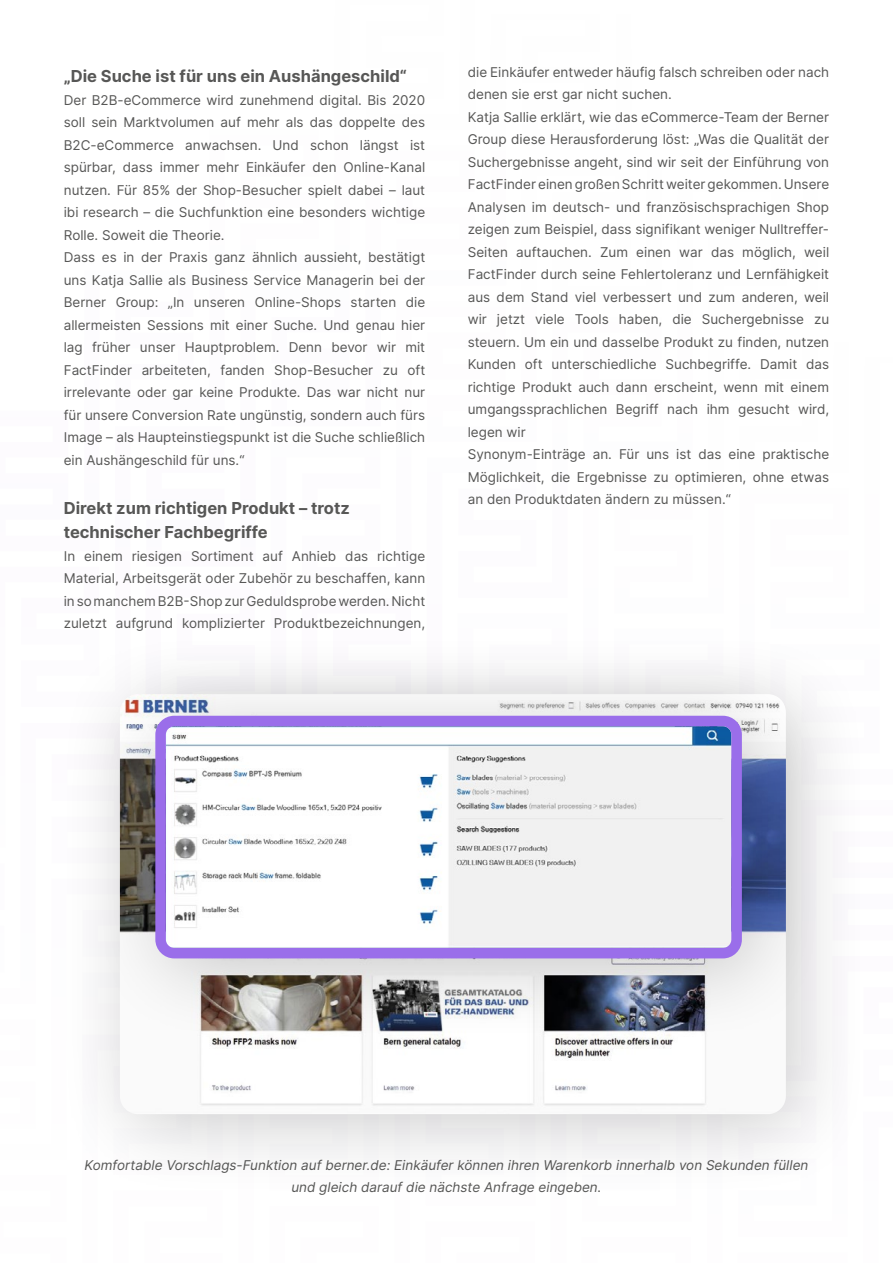
<style>
.page{position:relative;width:893px;height:1263px;background:#fff}
.page>*{position:absolute;margin:0;border:0;box-sizing:border-box;transform-origin:0 0}
.t1{font:700 16.5px/24px "Inter";color:#575756}
.t2{font:13.5px/22.5px "Inter";color:#575756}
.t3{font:italic 13.5px/22.5px "Inter";color:#575756;text-align:center}
</style>
<div class="page">
<div style="left:54px;top:629px;width:818px;height:572px;background:#000;opacity:.2"></div>
<img style="left:120px;top:1045px;width:666px;height:69px">
<div style="left:90px;top:650px;width:738px;height:395px;background:#000;opacity:.2"></div>
<img style="left:166px;top:727px;width:565px;height:220px">
<div style="left:155px;top:716px;width:587px;height:242px;border:10px solid #9a6eea;border-radius:14px"></div>
<p class="t1" style="left:64px;top:63px;width:345px">„Die Suche ist für uns ein Aushängeschild“</p>
<p class="t2" style="left:64px;top:88px;width:363px">Der B2B-eCommerce wird zunehmend digital. Bis 2020 soll sein Marktvolumen auf mehr als das doppelte des B2C-eCommerce anwachsen. Und schon längst ist spürbar, dass immer mehr Einkäufer den Online-Kanal nutzen. Für 85% der Shop-Besucher spielt dabei – laut ibi research – die Suchfunktion eine besonders wichtige Rolle. Soweit die Theorie.<br>Dass es in der Praxis ganz ähnlich aussieht, bestätigt uns Katja Sallie als Business Service Managerin bei der Berner Group: „In unseren Online-Shops starten die allermeisten Sessions mit einer Suche. Und genau hier lag früher unser Hauptproblem. Denn bevor wir mit FactFinder arbeiteten, fanden Shop-Besucher zu oft irrelevante oder gar keine Produkte. Das war nicht nur für unsere Conversion Rate ungünstig, sondern auch fürs Image – als Haupteinstiegspunkt ist die Suche schließlich ein Aushängeschild für uns.“</p>
<p class="t1" style="left:64px;top:495px;width:288px">Direkt zum richtigen Produkt – trotz technischer Fachbegriffe</p>
<p class="t2" style="left:64px;top:544px;width:363px;text-align:justify">In einem riesigen Sortiment auf Anhieb das richtige Material, Arbeitsgerät oder Zubehör zu beschaffen, kann in so manchem B2B-Shop zur Geduldsprobe werden. Nicht zuletzt aufgrund komplizierter Produktbezeichnungen,</p>
<p class="t2" style="left:468px;top:60px;width:363px">die Einkäufer entweder häufig falsch schreiben oder nach denen sie erst gar nicht suchen.<br>Katja Sallie erklärt, wie das eCommerce-Team der Berner Group diese Herausforderung löst: „Was die Qualität der Suchergebnisse angeht, sind wir seit der Einführung von FactFinder einen großen Schritt weiter gekommen. Unsere Analysen im deutsch- und französischsprachigen Shop zeigen zum Beispiel, dass signifikant weniger Nulltreffer-Seiten auftauchen. Zum einen war das möglich, weil FactFinder durch seine Fehlertoleranz und Lernfähigkeit aus dem Stand viel verbessert und zum anderen, weil wir jetzt viele Tools haben, die Suchergebnisse zu steuern. Um ein und dasselbe Produkt zu finden, nutzen Kunden oft unterschiedliche Suchbegriffe. Damit das richtige Produkt auch dann erscheint, wenn mit einem umgangssprachlichen Begriff nach ihm gesucht wird, legen wir<br>Synonym-Einträge an. Für uns ist das eine praktische Möglichkeit, die Ergebnisse zu optimieren, ohne etwas an den Produktdaten ändern zu müssen.“</p>
<p class="t3" style="left:84px;top:1153px;width:725px">Komfortable Vorschlags-Funktion auf berner.de: Einkäufer können ihren Warenkorb innerhalb von Sekunden füllen und gleich darauf die nächste Anfrage eingeben.</p>
</div>
